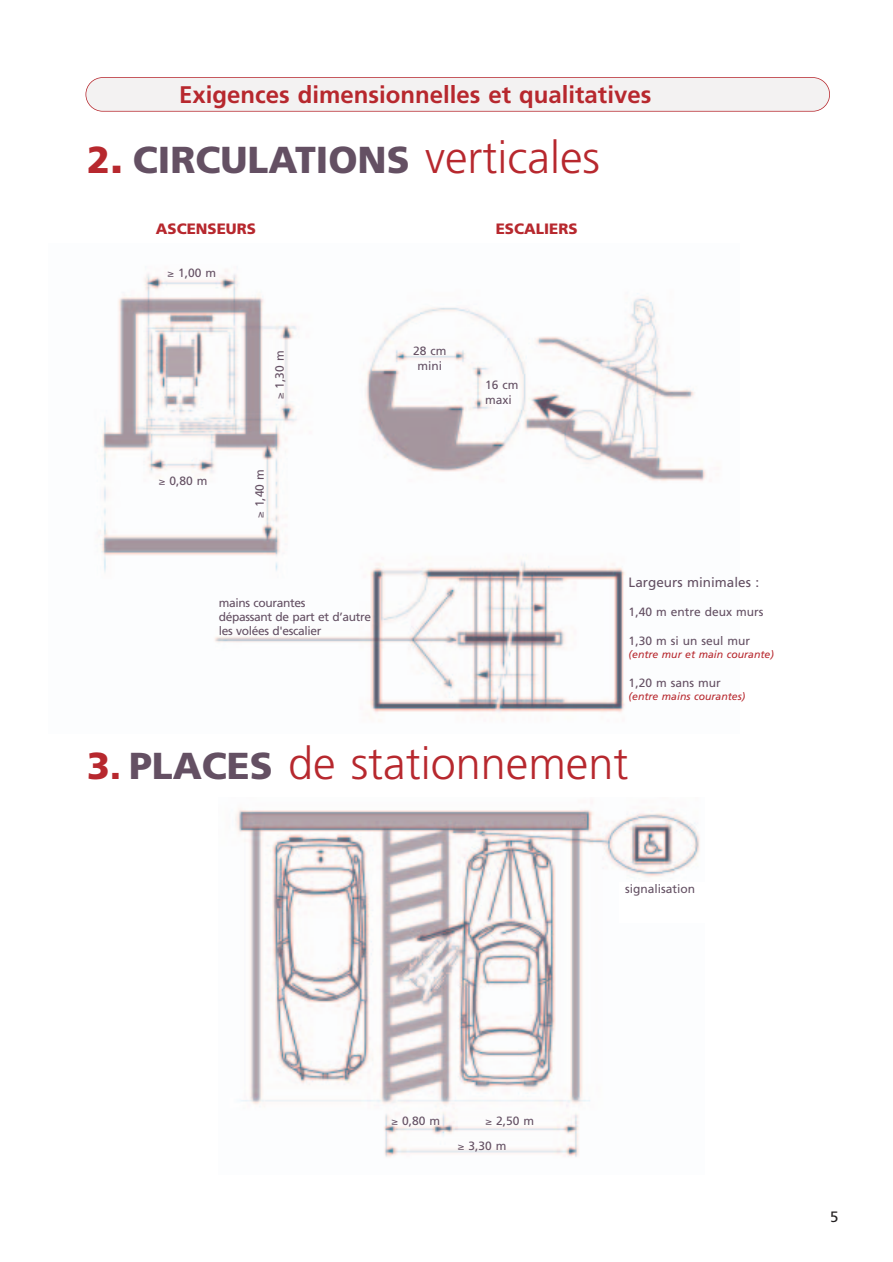
<style>
.page{position:relative;width:893px;height:1262px;background:#fff}
.page>*{position:absolute;margin:0;border:0;box-sizing:border-box;transform-origin:0 0}
.t1{font:300 45px "Frutiger";color:#b7282e}
.t2{font:900 37.5px "Frutiger";color:#645063}
.t3{font:700 24px "Frutiger";color:#b7282e}
.t4{font:900 15px "Frutiger";color:#b7282e}
.t5{font:15px "Frutiger";color:#231f20}
.t6{font:13.5px "Frutiger";color:#645063}
.t7{font:12px/14.4px "Frutiger";color:#645063}
.t8{font:12px/14.4px "Frutiger";letter-spacing:-.03em;color:#645063}
.t9{font:italic 10.5px "Frutiger";color:#b7282e}
.s1{color:#b7282e}
.s2{font-size:45px;color:#b7282e}
.s3{font-weight:300;font-size:45px;color:#b7282e}
.s4{font-weight:900;font-size:37.5px}
.s5{font-weight:900;font-size:37.5px;color:#645063}
</style>
<div class="page">
<div style="left:86px;top:78px;width:743px;height:33px;background:#f3f2f2;border-radius:17px"></div>
<div style="left:85px;top:77px;width:745px;height:35px;border:2px solid #b7282e;border-radius:17px"></div>
<img style="left:99px;top:270px;width:607px;height:443px">
<img style="left:236px;top:809px;width:464px;height:348px">
<div style="left:619px;top:882px;width:116px;height:40px;background:#fff"></div>
<h3 class="t3" style="left:179px;top:85px;width:474px">Exigences dimensionnelles et qualitatives</h3>
<h2 class="t2" style="left:87px;top:145px;width:514px"><span class="s1">2</span><span class="s2">.</span> CIRCULATIONS <span class="s3">verticales</span></h2>
<p class="t4" style="left:156px;top:223px;width:101px">ASCENSEURS</p>
<p class="t4" style="left:496px;top:223px;width:83px">ESCALIERS</p>
<p class="t7" style="left:167px;top:266px;width:50px">≥ 1,00 m</p>
<p class="t7" style="left:159px;top:475px;width:50px">≥ 0,80 m</p>
<p class="t7" style="left:273px;top:399px;width:50px;rotate:-90deg">≥ 1,30 m</p>
<p class="t7" style="left:253px;top:518px;width:50px;rotate:-90deg">≥ 1,40 m</p>
<p class="t8" style="left:219px;top:596px;width:154px">mains courantes<br>dépassant de part et d’autre les volées d'escalier</p>
<p class="t7" style="left:413px;top:345px;width:35px;text-align:center">28 cm mini</p>
<p class="t7" style="left:485px;top:379px;width:35px">16 cm maxi</p>
<p class="t6" style="left:628px;top:576px;width:132px">Largeurs minimales :</p>
<p class="t7" style="left:628px;top:606px;width:136px">1,40 m entre deux murs</p>
<p class="t7" style="left:628px;top:634px;width:123px">1,30 m si un seul mur</p>
<p class="t9" style="left:628px;top:650px;width:147px">(entre mur et main courante)</p>
<p class="t7" style="left:628px;top:676px;width:94px">1,20 m sans mur</p>
<p class="t9" style="left:628px;top:692px;width:118px">(entre mains courantes)</p>
<h1 class="t1" style="left:87px;top:745px;width:543px"><span class="s4">3.</span> <span class="s5">PLACES</span> de stationnement</h1>
<p class="t7" style="left:625px;top:882px;width:72px">signalisation</p>
<p class="t7" style="left:391px;top:1114px;width:50px">≥ 0,80 m</p>
<p class="t7" style="left:457px;top:1109px;width:78px;line-height:25.3px;text-indent:28px">≥ 2,50 m ≥ 3,30 m</p>
<p class="t5" style="left:830px;top:1210px;width:10px">5</p>
</div>
